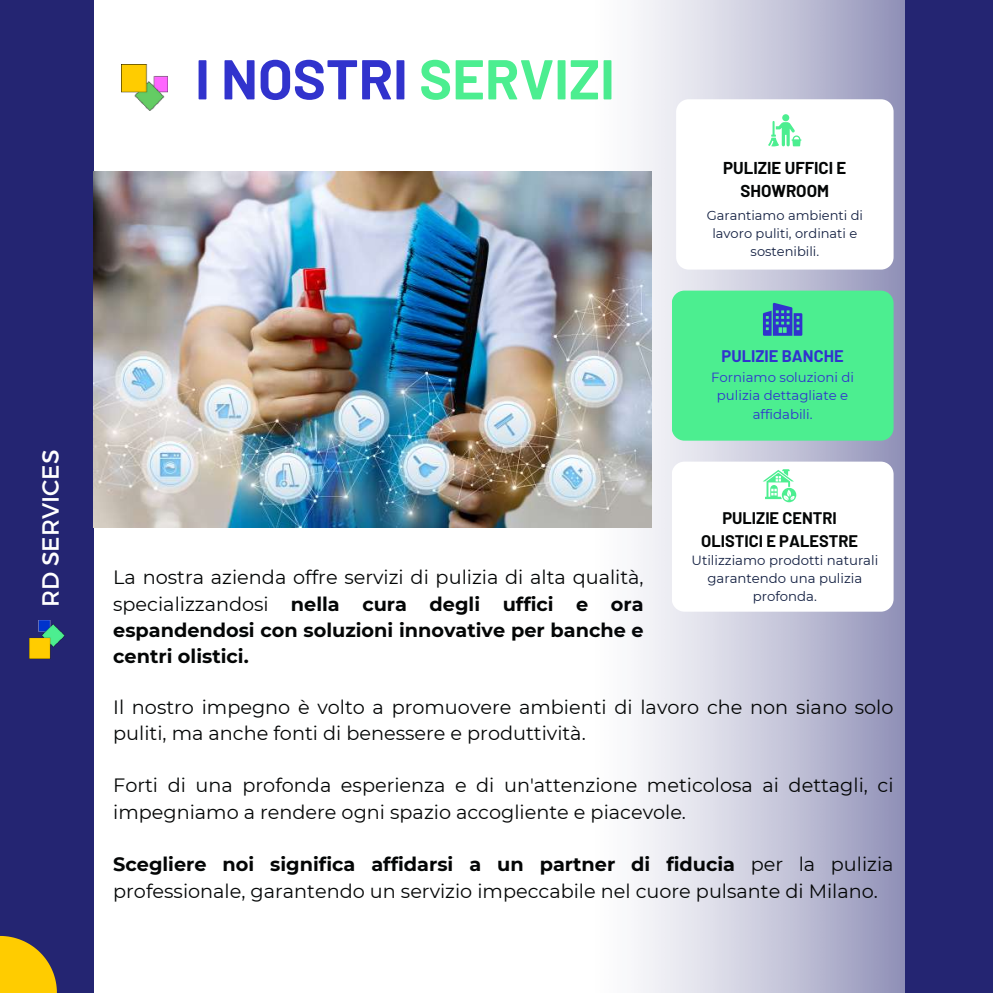
<style>
.page{position:relative;width:993px;height:993px;background:#fff}
.page>*{position:absolute;margin:0;border:0;box-sizing:border-box;transform-origin:0 0}
.t1{font:700 56px "Barlow";color:#3133cd}
.t2{font:23.45px "Montserrat";color:#fff}
.t3{font:19.25px/26.2px "Montserrat";color:#040606}
.t4{font:700 19.25px/26.2px "Montserrat";color:#040606;text-align:justify}
.t5{font:700 16.8px/23.4px "Barlow";color:#040606;text-align:center}
.t6{font:700 16.45px/22.9px "Barlow";color:#040606;text-align:center}
.t7{font:700 16.45px "Barlow";color:#3133cd}
.t8{font:13.3px/18.2px "Montserrat";color:#121f41;text-align:center}
.t9{font:13.3px/18.4px "Montserrat";color:#3133cd;text-align:center}
.t10{font:12.95px/17.8px "Montserrat";color:#121f41;text-align:center}
.s1{color:#4cee90}
.s2{font-weight:400}
.s3{font-weight:700}
</style>
<div class="page">
<div style="left:1px;top:0;width:93px;height:992px;background:#242572"></div>
<svg style="left:0;top:935px;width:57px;height:57px"></svg>
<img style="left:121px;top:65px;width:46px;height:46px">
<svg style="left:593px;top:0;width:399px;height:992px"></svg>
<img style="left:93px;top:172px;width:558px;height:355px">
<div style="left:676px;top:99px;width:217px;height:170px;background:#fff;border-radius:12px"></div>
<div style="left:782px;top:114px;width:7px;height:7px;background:#4cee90;border-radius:50%"></div>
<svg style="left:768px;top:121px;width:33px;height:25px"></svg>
<div style="left:671px;top:461px;width:222px;height:150px;background:#fff;border-radius:13px"></div>
<svg style="left:763px;top:469px;width:33px;height:33px"></svg>
<div style="left:671px;top:290px;width:222px;height:150px;background:#4cee90;border-radius:13px"></div>
<svg style="left:763px;top:303px;width:39px;height:32px"></svg>
<img style="left:29px;top:620px;width:35px;height:38px">
<p class="t2" style="left:35px;top:607px;width:159px;rotate:-90deg">RD SERVICES</p>
<h1 class="t1" style="left:195px;top:43px;width:421px">I NOSTRI <span class="s1">SERVIZI</span></h1>
<p class="t4" style="left:113px;top:564px;width:532px"><span class="s2">La nostra azienda offre servizi di pulizia di alta qualità, specializzandosi</span> nella cura degli uffici e ora espandendosi con soluzioni innovative per banche e centri olistici.</p>
<p class="t5" style="left:723px;top:155px;width:125px">PULIZIE UFFICI E<br>SHOWROOM</p>
<p class="t10" style="left:706px;top:207px;width:158px">Garantiamo ambienti di lavoro puliti, ordinati e sostenibili.</p>
<p class="t7" style="left:721px;top:346px;width:123px">PULIZIE BANCHE</p>
<p class="t9" style="left:711px;top:368px;width:144px">Forniamo soluzioni di pulizia dettagliate e affidabili.</p>
<p class="t6" style="left:701px;top:506px;width:158px">PULIZIE CENTRI<br>OLISTICI E PALESTRE</p>
<p class="t8" style="left:691px;top:550px;width:188px">Utilizziamo prodotti naturali garantendo una pulizia profonda.</p>
<p class="t3" style="left:113px;top:693px;width:781px">Il nostro impegno è volto a promuovere ambienti di lavoro che non siano solo puliti, ma anche fonti di benessere e produttività.</p>
<p class="t3" style="left:113px;top:772px;width:781px">Forti di una profonda esperienza e di un'attenzione meticolosa ai dettagli, ci impegniamo a rendere ogni spazio accogliente e piacevole.</p>
<p class="t3" style="left:113px;top:851px;width:781px"><span class="s3">Scegliere noi significa affidarsi a un partner di fiducia</span> per la pulizia professionale, garantendo un servizio impeccabile nel cuore pulsante di Milano.</p>
</div>
